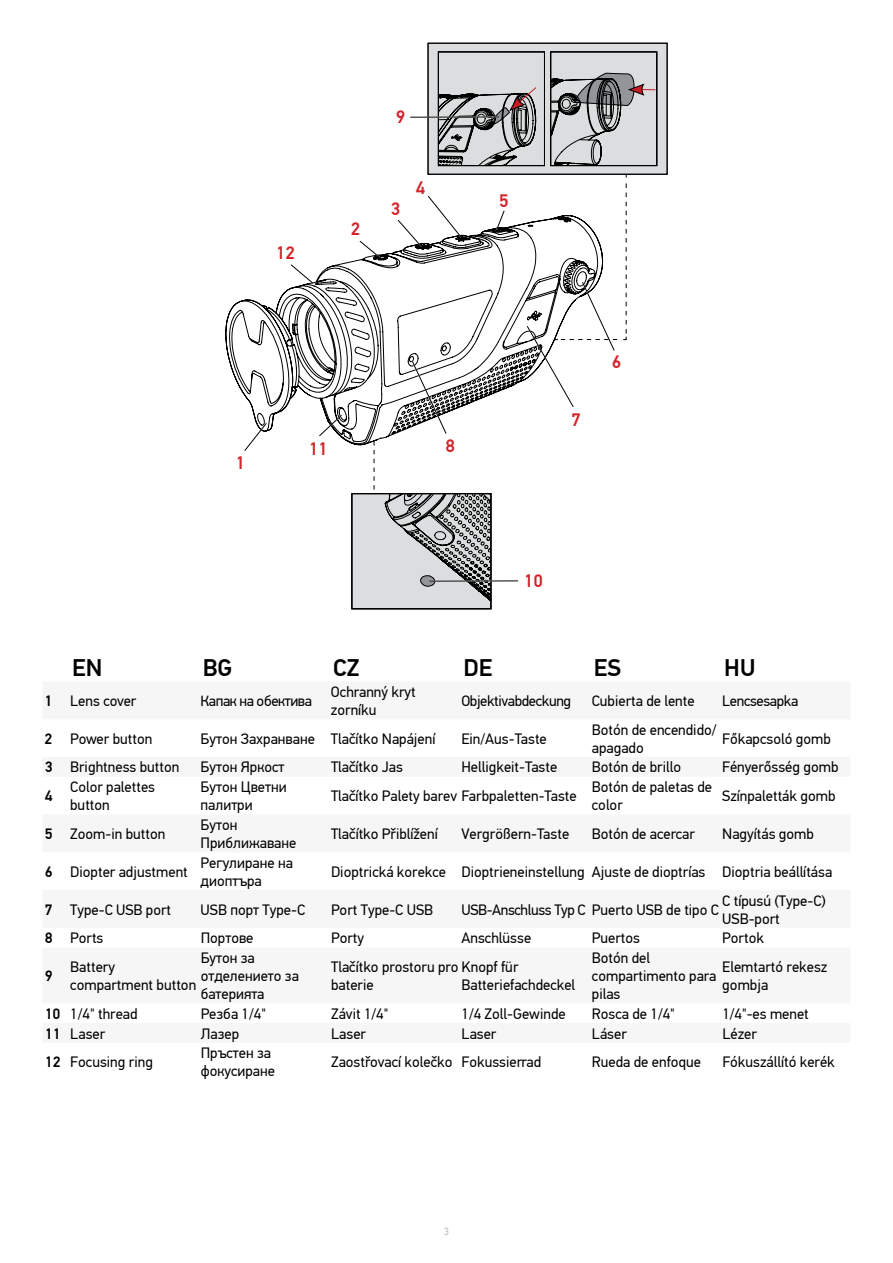
<style>
.page{position:relative;width:893px;height:1263px;background:#fff}
.page>*{position:absolute;margin:0;border:0;box-sizing:border-box;transform-origin:0 0}
.t1{font:500 24px "PF Din Text Pro";color:#000}
.t2{font:500 18px "PF Din Text Pro";color:#d2232a}
.t3{font:15px/18px "PF Din Text Pro";color:#000}
.t4{font:15px "PF Din Text Pro";letter-spacing:-.025em;color:#000}
.t5{font:500 15px "PF Din Text Pro";color:#000}
.t6{font:300 10.5px "PF Din Text Pro";color:#a7a9ac}
.s1{font-weight:500}
</style>
<div class="page">
<svg style="left:225px;top:223px;width:301px;height:223px"></svg>
<svg style="left:411px;top:360px;width:36px;height:75px"></svg>
<svg style="left:359px;top:240px;width:22px;height:18px"></svg>
<svg style="left:397px;top:195px;width:65px;height:53px"></svg>
<svg style="left:495px;top:210px;width:10px;height:22px"></svg>
<svg style="left:290px;top:264px;width:24px;height:20px"></svg>
<svg style="left:318px;top:414px;width:25px;height:23px"></svg>
<svg style="left:244px;top:422px;width:23px;height:29px"></svg>
<div style="left:428px;top:43px;width:239px;height:131px;background:#dcddde"></div>
<div style="left:428px;top:43px;width:239px;height:132px;border:1px solid #000"></div>
<div style="left:438px;top:51px;width:107px;height:115px;border:1px solid #000"></div>
<svg style="left:438px;top:86px;width:99px;height:80px"></svg>
<div style="left:550px;top:51px;width:107px;height:115px;border:1px solid #000"></div>
<svg style="left:551px;top:72px;width:104px;height:94px"></svg>
<div style="left:352px;top:494px;width:139px;height:115px;background:#dcddde"></div>
<svg style="left:367px;top:441px;width:124px;height:159px"></svg>
<div style="left:351px;top:493px;width:140px;height:116px;border:1px solid #000"></div>
<hr style="left:429px;top:580px;width:89px;height:2px;background:#fff">
<hr style="left:429px;top:580px;width:89px;height:1px;background:#000">
<hr style="left:410px;top:116px;width:89px;height:2px;background:#fff">
<hr style="left:410px;top:117px;width:89px;height:1px;background:#000">
<svg style="left:526px;top:174px;width:101px;height:233px"></svg>
<p class="t2" style="left:276px;top:242px;width:20px">12</p>
<p class="t2" style="left:351px;top:218px;width:11px">2</p>
<p class="t2" style="left:396px;top:106px;width:11px">9</p>
<p class="t2" style="left:391px;top:198px;width:11px">3</p>
<p class="t2" style="left:416px;top:177px;width:11px">4</p>
<p class="t2" style="left:236px;top:452px;width:11px">1</p>
<p class="t2" style="left:309px;top:438px;width:20px">11</p>
<p class="t2" style="left:446px;top:435px;width:11px">8</p>
<p class="t2" style="left:499px;top:190px;width:11px">5</p>
<p class="t2" style="left:571px;top:409px;width:11px">7</p>
<p class="t2" style="left:612px;top:351px;width:11px">6</p>
<p class="t2" style="left:524px;top:570px;width:20px">10</p>
<h1 class="t1" style="left:72px;top:653px;width:32px">EN</h1>
<h1 class="t1" style="left:203px;top:653px;width:31px">BG</h1>
<h1 class="t1" style="left:333px;top:653px;width:28px">CZ</h1>
<h1 class="t1" style="left:463px;top:653px;width:30px">DE</h1>
<h1 class="t1" style="left:594px;top:653px;width:29px">ES</h1>
<h1 class="t1" style="left:724px;top:653px;width:33px">HU</h1>
<p class="t3" style="left:45px;top:692px;width:93px"><span class="s1">1</span> Lens cover</p>
<p class="t4" style="left:201px;top:692px;width:113px">Капак на обектива</p>
<p class="t3" style="left:331px;top:683px;width:86px">Ochranný kryt zorníku</p>
<p class="t4" style="left:461px;top:692px;width:111px">Objektivabdeckung</p>
<p class="t3" style="left:592px;top:692px;width:104px">Cubierta de lente</p>
<p class="t4" style="left:722px;top:692px;width:78px">Lencsesapka</p>
<p class="t3" style="left:45px;top:730px;width:109px"><span class="s1">2</span> Power button</p>
<p class="t3" style="left:201px;top:730px;width:236px">Бутон Захранване Tlačítko Napájení</p>
<p class="t3" style="left:461px;top:730px;width:87px">Ein/Aus-Taste</p>
<p class="t3" style="left:592px;top:721px;width:126px">Botón de encendido/ apagado</p>
<p class="t3" style="left:722px;top:730px;width:110px">Főkapcsoló gomb</p>
<p class="t3" style="left:45px;top:758px;width:136px"><span class="s1">3</span> Brightness button</p>
<p class="t3" style="left:201px;top:758px;width:85px">Бутон Яркост</p>
<p class="t3" style="left:331px;top:758px;width:73px">Tlačítko Jas</p>
<p class="t3" style="left:461px;top:758px;width:97px">Helligkeit-Taste</p>
<p class="t3" style="left:592px;top:758px;width:91px">Botón de brillo</p>
<p class="t3" style="left:722px;top:758px;width:118px">Fényerősség gomb</p>
<p class="t5" style="left:45px;top:787px;width:9px">4</p>
<p class="t3" style="left:70px;top:778px;width:86px">Color palettes button</p>
<p class="t3" style="left:201px;top:778px;width:88px">Бутон Цветни палитри</p>
<p class="t3" style="left:331px;top:787px;width:247px">Tlačítko Palety barev Farbpaletten-Taste</p>
<p class="t3" style="left:592px;top:778px;width:122px">Botón de paletas de color</p>
<p class="t3" style="left:722px;top:787px;width:115px">Színpaletták gomb</p>
<p class="t3" style="left:45px;top:825px;width:122px"><span class="s1">5</span> Zoom-in button</p>
<p class="t3" style="left:201px;top:816px;width:97px">Бутон<br>Приближаване</p>
<p class="t3" style="left:331px;top:825px;width:108px">Tlačítko Přiblížení</p>
<p class="t3" style="left:461px;top:825px;width:109px">Vergrößern-Taste</p>
<p class="t3" style="left:592px;top:825px;width:105px">Botón de acercar</p>
<p class="t3" style="left:722px;top:825px;width:93px">Nagyítás gomb</p>
<p class="t3" style="left:45px;top:863px;width:145px"><span class="s1">6</span> Diopter adjustment</p>
<p class="t3" style="left:201px;top:854px;width:94px">Регулиране на диоптъра</p>
<p class="t3" style="left:331px;top:863px;width:503px">Dioptrická korekce Dioptrieneinstellung Ajuste de dioptrías Dioptria beállítása</p>
<p class="t3" style="left:45px;top:900px;width:128px"><span class="s1">7</span> Type-C USB port</p>
<p class="t3" style="left:201px;top:900px;width:106px">USB порт Type-C</p>
<p class="t3" style="left:331px;top:900px;width:104px">Port Type-C USB</p>
<p class="t4" style="left:461px;top:900px;width:259px">USB-Anschluss Typ C Puerto USB de tipo C</p>
<p class="t3" style="left:722px;top:891px;width:105px">C típusú (Type-C)<br>USB-port</p>
<p class="t3" style="left:45px;top:929px;width:60px"><span class="s1">8</span> Ports</p>
<p class="t3" style="left:201px;top:929px;width:54px">Портове</p>
<p class="t3" style="left:331px;top:929px;width:34px">Porty</p>
<p class="t3" style="left:461px;top:929px;width:71px">Anschlüsse</p>
<p class="t3" style="left:592px;top:929px;width:50px">Puertos</p>
<p class="t3" style="left:722px;top:929px;width:43px">Portok</p>
<p class="t5" style="left:45px;top:967px;width:9px">9</p>
<p class="t3" style="left:70px;top:958px;width:127px">Battery compartment button</p>
<p class="t3" style="left:201px;top:949px;width:100px">Бутон за отделението за батерията</p>
<p class="t3" style="left:331px;top:958px;width:189px">Tlačítko prostoru pro Knopf für baterie</p>
<p class="t3" style="left:592px;top:949px;width:126px">Botón del compartimento para pilas</p>
<p class="t3" style="left:722px;top:958px;width:107px">Elemtartó rekesz gombja</p>
<p class="t3" style="left:461px;top:976px;width:115px">Batteriefachdeckel</p>
<p class="t3" style="left:45px;top:1005px;width:94px"><span class="s1">10</span> 1/4" thread</p>
<p class="t3" style="left:201px;top:1005px;width:67px">Резба 1/4"</p>
<p class="t3" style="left:331px;top:1005px;width:59px">Závit 1/4"</p>
<p class="t3" style="left:461px;top:1005px;width:106px">1/4 Zoll-Gewinde</p>
<p class="t3" style="left:592px;top:1005px;width:84px">Rosca de 1/4"</p>
<p class="t3" style="left:722px;top:1005px;width:88px">1/4"-es menet</p>
<p class="t3" style="left:45px;top:1024px;width:62px"><span class="s1">11</span> Laser</p>
<p class="t3" style="left:201px;top:1024px;width:40px">Лазер</p>
<p class="t3" style="left:331px;top:1024px;width:36px">Laser</p>
<p class="t3" style="left:461px;top:1024px;width:36px">Laser</p>
<p class="t3" style="left:592px;top:1024px;width:36px">Láser</p>
<p class="t3" style="left:722px;top:1024px;width:36px">Lézer</p>
<p class="t3" style="left:45px;top:1053px;width:110px"><span class="s1">12</span> Focusing ring</p>
<p class="t3" style="left:201px;top:1044px;width:76px">Пръстен за фокусиране</p>
<p class="t3" style="left:331px;top:1053px;width:212px">Zaostřovací kolečko Fokussierrad</p>
<p class="t3" style="left:592px;top:1053px;width:111px">Rueda de enfoque</p>
<p class="t3" style="left:722px;top:1053px;width:114px">Fókuszállító kerék</p>
<p class="t6" style="left:444px;top:1225px;width:7px">3</p>
</div>
